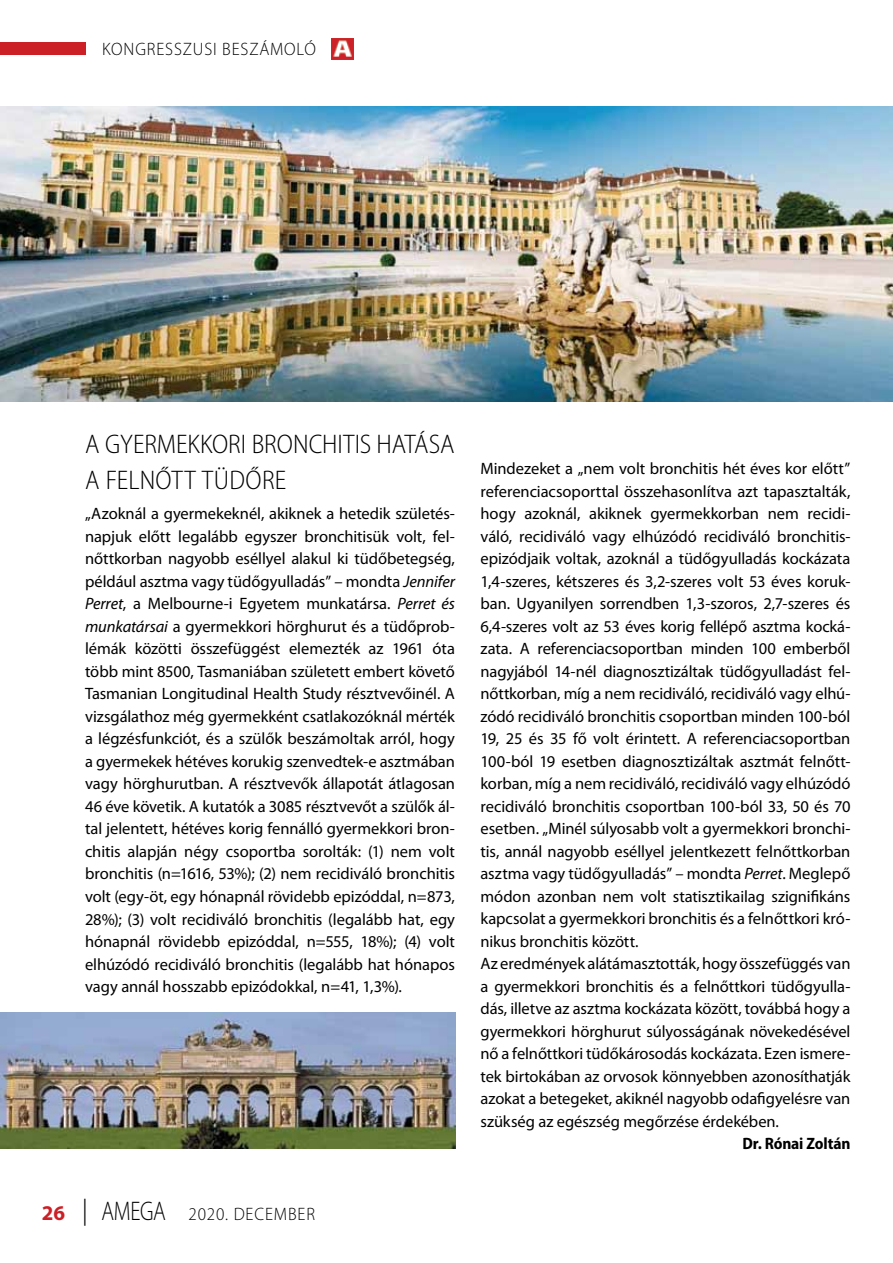
<style>
.page{position:relative;width:893px;height:1263px;background:#fff}
.page>*{position:absolute;margin:0;border:0;box-sizing:border-box;transform-origin:0 0}
.t1{font:300 semi-condensed 27px "Myriad Pro";letter-spacing:.005em;color:#000}
.t2{font:300 18px "Myriad Pro";letter-spacing:.05em;color:#000;scale:.95 1}
.t3{font:16.5px/22.5px "Myriad Pro";letter-spacing:-.005em;color:#000}
.t4{font:700 semi-condensed 16.5px "Myriad Pro";letter-spacing:-.005em;color:#000}
.s1{font-style:italic}
.s2{font-weight:700;font-size:21px;color:#cc2027}
.s3{font-size:27px;color:#000101}
.s4{font-size:27px}
</style>
<div class="page">
<div style="left:0;top:43px;width:85px;height:12px;background:#cc2027"></div>
<img style="left:332px;top:38px;width:21px;height:22px">
<img style="left:0;top:106px;width:893px;height:295px">
<img style="left:0;top:1012px;width:455px;height:136px">
<p class="t2" style="left:102px;top:39px;width:227px">KONGRESSZUSI BESZÁMOLÓ</p>
<h1 class="t1" style="left:85px;top:430px;width:192px">A GYERMEKKORI BRONCHITIS</h1>
<h1 class="t1" style="left:377px;top:430px;width:80px">HATÁSA</h1>
<h1 class="t1" style="left:85px;top:466px;width:203px">A FELNŐTT TÜDŐRE</h1>
<p class="t3" style="left:85px;top:502px;width:372px;text-align:justify">„Azoknál a gyermekeknél, akiknek a hetedik születés&shy;napjuk előtt legalább egyszer bronchitisük volt, fel&shy;nőttkorban nagyobb eséllyel alakul ki tüdőbetegség, például asztma vagy tüdőgyulladás” – mondta <span class="s1">Jennifer Perret</span>, a Melbourne-i Egyetem munkatársa. <span class="s1">Perret és munkatársai</span> a gyermekkori hörghurut és a tüdőprob&shy;lémák közötti összefüggést elemezték az 1961 óta több mint 8500, Tasmaniában született embert követő Tasmanian Longitudinal Health Study résztvevőinél. A vizsgálathoz még gyermekként csatlakozóknál mérték a légzésfunkciót, és a szülők beszámoltak arról, hogy a gyermekek hétéves korukig szenvedtek-e asztmában vagy hörghurutban. A résztvevők állapotát átlagosan 46 éve követik. A kutatók a 3085 résztvevőt a szülők ál&shy;tal jelentett, hétéves korig fennálló gyermekkori bron&shy;chitis alapján négy csoportba sorolták: (1) nem volt bronchitis (n=1616, 53%); (2) nem recidiváló bronchitis volt (egy-öt, egy hónapnál rövidebb epizóddal, n=873, 28%); (3) volt recidiváló bronchitis (legalább hat, egy hónapnál rövidebb epizóddal, n=555, 18%); (4) volt elhúzódó recidiváló bronchitis (legalább hat hónapos vagy annál hosszabb epizódokkal, n=41, 1,3%).</p>
<p class="t2" style="left:42px;top:1204px;width:289px"><span class="s2">26</span> <span class="s3">|</span> <span class="s4">AMEGA</span> 2020. DECEMBER</p>
<p class="t3" style="left:480px;top:457px;width:371px">Mindezeket a „nem volt bronchitis hét éves kor előtt” referenciacsoporttal összehasonlítva azt tapasztalták, hogy azoknál, akiknek gyermekkorban nem recidi&shy;váló, recidiváló vagy elhúzódó recidiváló bronchitis&shy;epizódjaik voltak, azoknál a tüdőgyulladás kockázata 1,4-szeres, kétszeres és 3,2-szeres volt 53 éves koruk&shy;ban. Ugyanilyen sorrendben 1,3-szoros, 2,7-szeres és 6,4-szeres volt az 53 éves korig fellépő asztma kocká&shy;zata. A referenciacsoportban minden 100 emberből nagyjából 14-nél diagnosztizáltak tüdőgyulladást fel&shy;nőttkorban, míg a nem recidiváló, recidiváló vagy elhú&shy;zódó recidiváló bronchitis csoportban minden 100-ból 19, 25 és 35 fő volt érintett. A referenciacsoportban 100-ból 19 esetben diagnosztizáltak asztmát felnőtt&shy;korban, míg a nem recidiváló, recidiváló vagy elhúzódó recidiváló bronchitis csoportban 100-ból 33, 50 és 70 esetben. „Minél súlyosabb volt a gyermekkori bronchi&shy;tis, annál nagyobb eséllyel jelentkezett felnőttkorban asztma vagy tüdőgyulladás” – mondta <span class="s1">Perret</span>. Meglepő módon azonban nem volt statisztikailag szignifikáns kapcsolat a gyermekkori bronchitis és a felnőttkori kró&shy;nikus bronchitis között.<br>Az eredmények alátámasztották, hogy összefüggés van a gyermekkori bronchitis és a felnőttkori tüdőgyulla&shy;dás, illetve az asztma kockázata között, továbbá hogy a gyermekkori hörghurut súlyosságának növekedésével nő a felnőttkori tüdőkárosodás kockázata. Ezen ismere&shy;tek birtokában az orvosok könnyebben azonosíthatják azokat a betegeket, akiknél nagyobb odafigyelésre van szükség az egészség megőrzése érdekében.</p>
<p class="t4" style="left:742px;top:1135px;width:110px">Dr. Rónai Zoltán</p>
</div>
